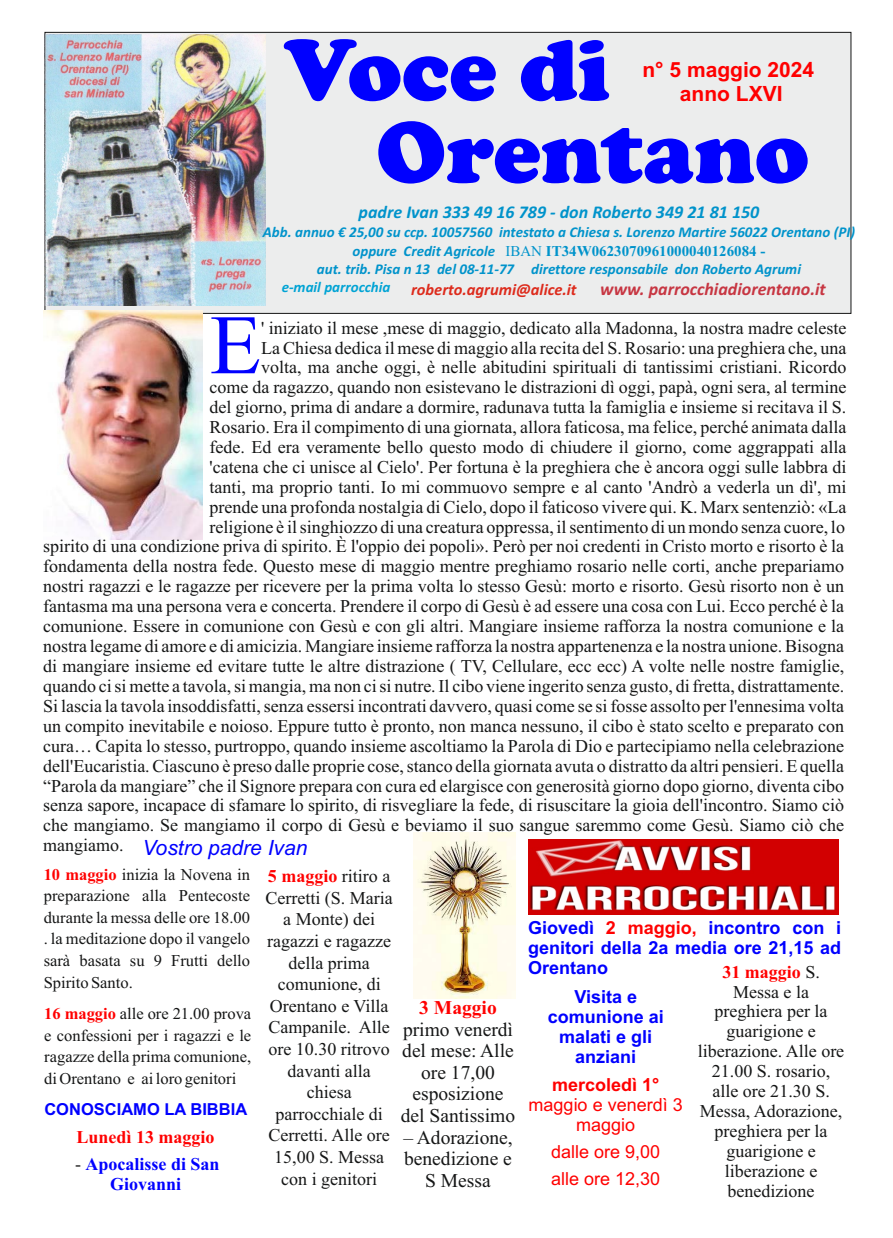
<style>
.page{position:relative;width:893px;height:1238px;background:#fff}
.page>*{position:absolute;margin:0;border:0;box-sizing:border-box;transform-origin:0 0}
.t1{font:900 90px "Cooper";color:#00f}
.t2{font:84.45px "Times New Roman";color:#00f}
.t3{font:700 21px/23.4px "Arial";color:#f00;text-align:center}
.t4{font:italic 21px "Arial";color:#00f}
.t5{font:19.5px/21.6px "Times New Roman";color:#151616;text-align:center}
.t6{font:700 19.5px "Times New Roman";color:#f00}
.t7{font:18px/21.6px "Times New Roman";color:#151616;text-align:center}
.t8{font:700 18px/20px "Arial";color:#00f;text-align:center}
.t9{font:18px/20px "Arial";color:#f00;text-align:center}
.t10{font:italic 700 18px "Calibri";color:#0093cb}
.t11{font:italic 700 18px "Calibri";color:#c73642}
.t12{font:700 18px/20px "Times New Roman";color:#00f;text-align:center}
.t13{font:700 18px "Arial";color:#f00}
.t14{font:700 18px "Times New Roman";color:#f00}
.t15{font:16.5px/21.6px "Times New Roman";color:#151616;text-align:justify}
.t16{font:italic 700 16.5px "Calibri";color:#dd2b1c}
.t17{font:700 16.5px "Arial";color:#00f}
.t18{font:italic 700 15px "Calibri";color:#0093cb}
.t19{font:700 15px "Times New Roman";color:#0093cb}
.t20{font:italic 700 15px "Calibri";color:#00a3d4}
.s1{font-family:"Calibri";font-style:italic}
.s2{font-weight:400}
.s3{font-weight:700;color:#f00}
.s4{font-weight:400;color:#1a1a1a}
</style>
<div class="page">
<div style="left:44px;top:31px;width:808px;height:283px;background:#eceded"></div>
<img style="left:45px;top:34px;width:220px;height:271px">
<img style="left:44px;top:310px;width:158px;height:229px">
<img style="left:528px;top:839px;width:311px;height:75px">
<img style="left:414px;top:832px;width:102px;height:166px">
<h1 class="t1" style="left:284px;top:40px;width:328px">Voce di</h1>
<p class="t3" style="left:642px;top:60px;width:173px">n° 5 maggio 2024 anno LXVI</p>
<h1 class="t1" style="left:376px;top:122px;width:434px">Orentano</h1>
<p class="t10" style="left:359px;top:205px;width:402px">padre Ivan 333 49 16 789 - don Roberto 349 21 81 150</p>
<p class="t18" style="left:263px;top:226px;width:594px">Abb. annuo € 25,00 su ccp. 10057560 intestato a Chiesa s. Lorenzo Martire 56022 Orentano (PI)</p>
<p class="t19" style="left:353px;top:245px;width:414px"><span class="s1">oppure Credit Agricole</span> <span class="s2">IBAN</span> IT34W0623070961000040126084 -</p>
<p class="t18" style="left:317px;top:263px;width:486px">aut. trib. Pisa n 13 del 08-11-77 direttore responsabile don Roberto Agrumi</p>
<p class="t20" style="left:282px;top:281px;width:110px">e-mail parrocchia</p>
<p class="t16" style="left:411px;top:283px;width:167px">roberto.agrumi@alice.it</p>
<p class="t11" style="left:600px;top:282px;width:227px">www. parrocchiadiorentano.it</p>
<h2 class="t2" style="left:210px;top:315px;width:53px">E</h2>
<p class="t7" style="left:261px;top:318px;width:587px">' iniziato il mese ,mese di maggio, dedicato alla Madonna, la nostra madre celeste</p>
<p class="t7" style="left:261px;top:338px;width:587px">La Chiesa dedica il mese di maggio alla recita del S. Rosario: una preghiera che, una</p>
<p class="t7" style="left:261px;top:358px;width:587px">volta, ma anche oggi, è nelle abitudini spirituali di tantissimi cristiani. Ricordo</p>
<p class="t7" style="left:210px;top:378px;width:638px">come da ragazzo, quando non esistevano le distrazioni dì oggi, papà, ogni sera, al termine</p>
<p class="t7" style="left:210px;top:398px;width:638px">del giorno, prima di andare a dormire, radunava tutta la famiglia e insieme si recitava il S.</p>
<p class="t7" style="left:210px;top:418px;width:638px">Rosario. Era il compimento di una giornata, allora faticosa, ma felice, perché animata dalla</p>
<p class="t7" style="left:210px;top:438px;width:638px">fede. Ed era veramente bello questo modo di chiudere il giorno, come aggrappati alla</p>
<p class="t7" style="left:210px;top:458px;width:638px">'catena che ci unisce al Cielo'. Per fortuna è la preghiera che è ancora oggi sulle labbra di</p>
<p class="t7" style="left:210px;top:478px;width:638px">tanti, ma proprio tanti. Io mi commuovo sempre e al canto 'Andrò a vederla un dì', mi</p>
<p class="t7" style="left:210px;top:498px;width:638px">prende una profonda nostalgia di Cielo, dopo il faticoso vivere qui. K. Marx sentenziò: «La</p>
<p class="t7" style="left:210px;top:518px;width:637px">religione è il singhiozzo di una creatura oppressa, il sentimento di un mondo senza cuore, lo</p>
<p class="t7" style="left:43px;top:537px;width:802px">spirito di una condizione priva di spirito. È l'oppio dei popoli». Però per noi credenti in Cristo morto e risorto è la</p>
<p class="t7" style="left:43px;top:557px;width:803px">fondamenta della nostra fede. Questo mese di maggio mentre preghiamo rosario nelle corti, anche prepariamo</p>
<p class="t7" style="left:43px;top:577px;width:802px">nostri ragazzi e le ragazze per ricevere per la prima volta lo stesso Gesù: morto e risorto. Gesù risorto non è un</p>
<p class="t7" style="left:43px;top:597px;width:802px">fantasma ma una persona vera e concerta. Prendere il corpo di Gesù è ad essere una cosa con Lui. Ecco perché è la</p>
<p class="t7" style="left:43px;top:617px;width:802px">comunione. Essere in comunione con Gesù e con gli altri. Mangiare insieme rafforza la nostra comunione e la</p>
<p class="t7" style="left:43px;top:636px;width:802px">nostra legame di amore e di amicizia. Mangiare insieme rafforza la nostra appartenenza e la nostra unione. Bisogna</p>
<p class="t7" style="left:43px;top:656px;width:803px">di mangiare insieme ed evitare tutte le altre distrazione ( TV, Cellulare, ecc ecc) A volte nelle nostre famiglie,</p>
<p class="t7" style="left:43px;top:676px;width:803px">quando ci si mette a tavola, si mangia, ma non ci si nutre. Il cibo viene ingerito senza gusto, di fretta, distrattamente.</p>
<p class="t7" style="left:43px;top:696px;width:802px">Si lascia la tavola insoddisfatti, senza essersi incontrati davvero, quasi come se si fosse assolto per l'ennesima volta</p>
<p class="t7" style="left:43px;top:716px;width:802px">un compito inevitabile e noioso. Eppure tutto è pronto, non manca nessuno, il cibo è stato scelto e preparato con</p>
<p class="t7" style="left:43px;top:736px;width:803px">cura… Capita lo stesso, purtroppo, quando insieme ascoltiamo la Parola di Dio e partecipiamo nella celebrazione</p>
<p class="t7" style="left:43px;top:756px;width:803px">dell'Eucaristia. Ciascuno è preso dalle proprie cose, stanco della giornata avuta o distratto da altri pensieri. E quella</p>
<p class="t7" style="left:43px;top:776px;width:803px">“Parola da mangiare” che il Signore prepara con cura ed elargisce con generosità giorno dopo giorno, diventa cibo</p>
<p class="t7" style="left:43px;top:796px;width:802px">senza sapore, incapace di sfamare lo spirito, di risvegliare la fede, di risuscitare la gioia dell'incontro. Siamo ciò</p>
<p class="t7" style="left:43px;top:816px;width:802px">che mangiamo. Se mangiamo il corpo di Gesù e beviamo il suo sangue saremmo come Gesù. Siamo ciò che</p>
<p class="t7" style="left:43px;top:836px;width:82px">mangiamo.</p>
<p class="t4" style="left:142px;top:839px;width:166px">Vostro padre Ivan</p>
<p class="t15" style="left:44px;top:864px;width:208px"><span class="s3">10 maggio</span> inizia la Novena in preparazione alla Pentecoste durante la messa delle ore 18.00 . la meditazione dopo il vangelo sarà basata su 9 Frutti dello Spirito Santo.</p>
<p class="t15" style="left:44px;top:1004px;width:209px"><span class="s3">16 maggio</span> alle ore 21.00 prova e confessioni per i ragazzi e le ragazze della prima comunione, di Orentano e ai loro genitori</p>
<p class="t17" style="left:44px;top:1103px;width:204px">CONOSCIAMO LA BIBBIA</p>
<p class="t14" style="left:77px;top:1130px;width:140px">Lunedì 13 maggio</p>
<p class="t12" style="left:75px;top:1155px;width:146px"><span class="s4">-</span> Apocalisse di San<br>Giovanni</p>
<p class="t7" style="left:265px;top:867px;width:129px"><span class="s3">5 maggio</span> ritiro a<br>Cerretti (S. Maria a Monte) dei ragazzi e ragazze della prima comunione, di<br>Orentano e Villa<br>Campanile. Alle ore 10.30 ritrovo davanti alla chiesa parrocchiale di<br>Cerretti. Alle ore<br>15,00 S. Messa con i genitori</p>
<p class="t6" style="left:419px;top:1000px;width:79px">3 Maggio</p>
<p class="t5" style="left:401px;top:1020px;width:116px">primo venerdì del mese: Alle ore 17,00 esposizione del Santissimo</p>
<p class="t5" style="left:403px;top:1127px;width:111px">– Adorazione, benedizione e<br>S Messa</p>
<p class="t8" style="left:528px;top:919px;width:68px">Giovedì</p>
<p class="t13" style="left:606px;top:921px;width:92px">2 maggio,</p>
<p class="t8" style="left:528px;top:919px;width:315px;text-align:justify;text-indent:181px">incontro con i genitori della 2a media ore 21,15 ad Orentano</p>
<p class="t7" style="left:698px;top:963px;width:148px;line-height:20px"><span class="s3">31 maggio</span> S.<br>Messa e la preghiera per la guarigione e liberazione. Alle ore<br>21.00 S. rosario, alle ore 21.30 S.<br>Messa, Adorazione, preghiera per la guarigione e liberazione e benedizione</p>
<p class="t8" style="left:548px;top:988px;width:118px">Visita e comunione ai malati e gli anziani</p>
<p class="t13" style="left:552px;top:1077px;width:109px">mercoledì 1°</p>
<p class="t9" style="left:529px;top:1095px;width:156px">maggio e venerdì 3 maggio</p>
<p class="t9" style="left:551px;top:1139px;width:111px;line-height:27.5px;text-align:left">dalle ore 9,00 alle ore 12,30</p>
</div>
